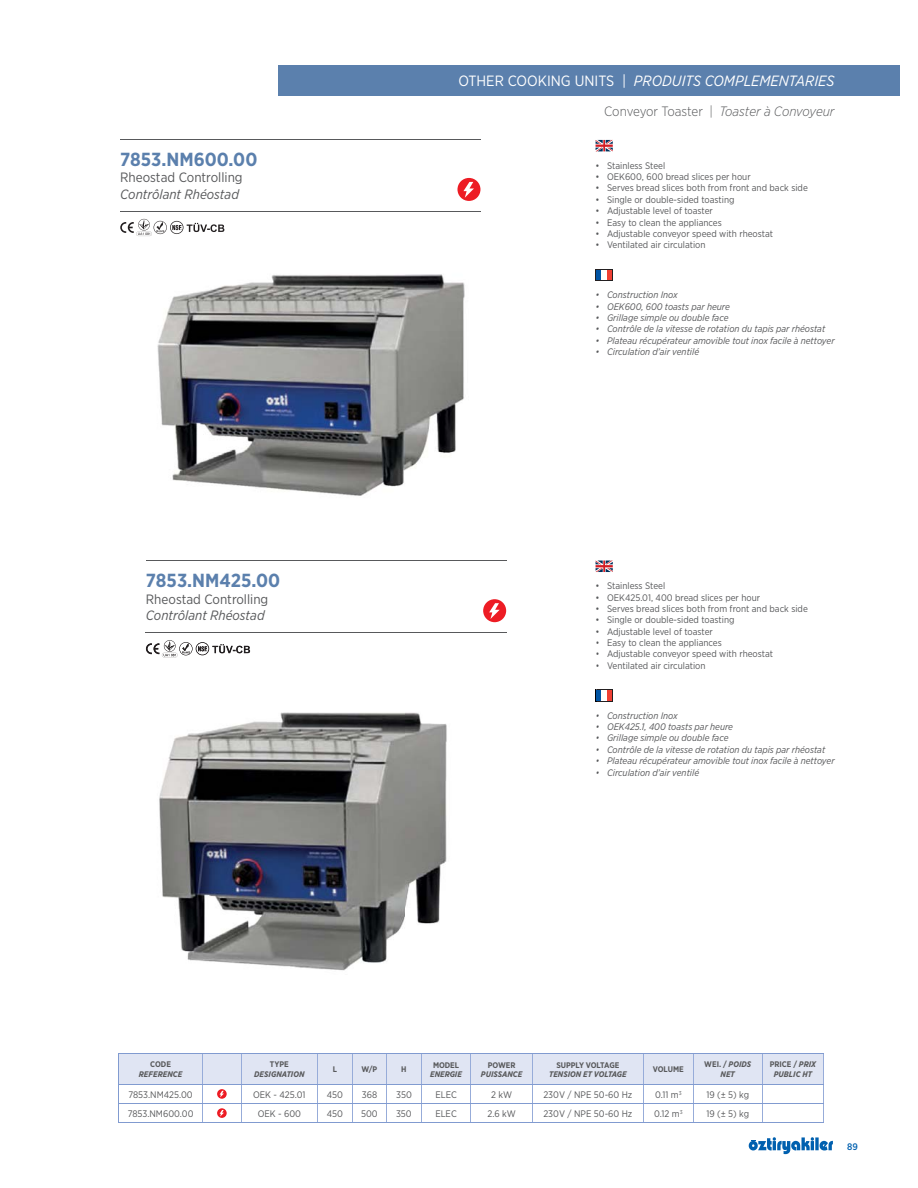
<style>
.page{position:relative;width:918px;height:1188px;background:#fff}
.page>*{position:absolute;margin:0;border:0;box-sizing:border-box;transform-origin:0 0}
.t1{font:700 18.9px "Gotham Narrow";color:#5b80ad}
.t2{font:italic 14.85px "Gotham Narrow";color:#fff}
.t3{font:13.5px "Gotham Narrow";color:#58595b}
.t4{font:italic 13.5px "Gotham Narrow";color:#58595b}
.t5{font:italic 300 13.5px "Gotham Narrow";letter-spacing:-.01em;color:#58595b}
.t6{font:9.45px "Gotham Narrow";color:#58595b}
.t7{font:italic 9.45px "Gotham Narrow";color:#58595b}
.t8{font:500 9.45px "Gotham Narrow";color:#0060af}
.t9{font:italic 700 8.1px/9.8px "Gotham Narrow";color:#58595b;text-align:center}
.t10{font:700 8.1px "Gotham Narrow";color:#58595b}
.s1{font-style:normal}
</style>
<div class="page">
<svg style="left:749px;top:1137px;width:84px;height:17px"></svg>
<div style="left:279px;top:65px;width:613px;height:31px;background:#5b80ad"></div>
<svg style="left:596px;top:140px;width:17px;height:11px"></svg>
<svg style="left:596px;top:269px;width:17px;height:12px"></svg>
<svg style="left:596px;top:561px;width:17px;height:11px"></svg>
<hr style="left:120px;top:139px;width:360px;height:1px;background:#58595b">
<hr style="left:120px;top:211px;width:360px;height:1px;background:#58595b">
<div style="left:457px;top:178px;width:23px;height:23px;background:#ed1c24;border-radius:50%"></div>
<svg style="left:463px;top:182px;width:11px;height:16px"></svg>
<svg style="left:120px;top:219px;width:104px;height:17px"></svg>
<hr style="left:146px;top:561px;width:360px;height:1px;background:#58595b">
<div style="left:483px;top:599px;width:23px;height:23px;background:#ed1c24;border-radius:50%"></div>
<svg style="left:489px;top:603px;width:11px;height:16px"></svg>
<hr style="left:118px;top:1123px;width:706px;height:1px;background:#819bd0">
<svg style="left:118px;top:1054px;width:706px;height:69px"></svg>
<img style="left:157px;top:274px;width:308px;height:222px">
<img style="left:145px;top:632px;width:451px;height:339px">
<svg style="left:596px;top:690px;width:17px;height:12px"></svg>
<img style="left:146px;top:632px;width:360px;height:1px">
<svg style="left:146px;top:640px;width:104px;height:17px"></svg>
<h1 class="t1" style="left:120px;top:149px;width:139px">7853.NM600.00</h1>
<h3 class="t3" style="left:120px;top:173px;width:124px">Rheostad Controlling</h3>
<h3 class="t4" style="left:120px;top:189px;width:120px">Contrôlant Rhéostad</h3>
<h1 class="t1" style="left:146px;top:570px;width:136px">7853.NM425.00</h1>
<h3 class="t3" style="left:146px;top:594px;width:124px">Rheostad Controlling</h3>
<h3 class="t4" style="left:146px;top:610px;width:120px">Contrôlant Rhéostad</h3>
<h2 class="t2" style="left:458px;top:76px;width:378px"><span class="s1">OTHER COOKING UNITS |</span> PRODUITS COMPLEMENTARIES</h2>
<h3 class="t5" style="left:604px;top:104px;width:232px"><span class="s1">Conveyor Toaster |</span> Toaster à Convoyeur</h3>
<p class="t6" style="left:596px;top:162px;width:71px">• Stainless Steel</p>
<p class="t6" style="left:596px;top:173px;width:157px">• OEK600, 600 bread slices per hour</p>
<p class="t6" style="left:596px;top:185px;width:214px">• Serves bread slices both from front and back side</p>
<p class="t6" style="left:596px;top:196px;width:141px">• Single or double-sided toasting</p>
<p class="t6" style="left:596px;top:207px;width:119px">• Adjustable level of toaster</p>
<p class="t6" style="left:596px;top:219px;width:128px">• Easy to clean the appliances</p>
<p class="t6" style="left:596px;top:230px;width:179px">• Adjustable conveyor speed with rheostat</p>
<p class="t6" style="left:596px;top:241px;width:112px">• Ventilated air circulation</p>
<p class="t7" style="left:596px;top:291px;width:84px">• Construction Inox</p>
<p class="t7" style="left:596px;top:303px;width:136px">• OEK600, 600 toasts par heure</p>
<p class="t7" style="left:596px;top:314px;width:135px">• Grillage simple ou double face</p>
<p class="t7" style="left:596px;top:325px;width:231px">• Contrôle de la vitesse de rotation du tapis par rhéostat</p>
<p class="t7" style="left:596px;top:337px;width:241px">• Plateau récupérateur amovible tout inox facile à nettoyer</p>
<p class="t7" style="left:596px;top:348px;width:105px">• Circulation d’air ventilé</p>
<p class="t6" style="left:596px;top:582px;width:71px">• Stainless Steel</p>
<p class="t6" style="left:596px;top:594px;width:166px">• OEK425.01, 400 bread slices per hour</p>
<p class="t6" style="left:596px;top:605px;width:214px">• Serves bread slices both from front and back side</p>
<p class="t6" style="left:596px;top:617px;width:141px">• Single or double-sided toasting</p>
<p class="t6" style="left:596px;top:628px;width:119px">• Adjustable level of toaster</p>
<p class="t6" style="left:596px;top:639px;width:128px">• Easy to clean the appliances</p>
<p class="t6" style="left:596px;top:651px;width:179px">• Adjustable conveyor speed with rheostat</p>
<p class="t6" style="left:596px;top:662px;width:112px">• Ventilated air circulation</p>
<p class="t7" style="left:596px;top:712px;width:84px">• Construction Inox</p>
<p class="t7" style="left:596px;top:723px;width:139px">• OEK425.1, 400 toasts par heure</p>
<p class="t7" style="left:596px;top:735px;width:135px">• Grillage simple ou double face</p>
<p class="t7" style="left:596px;top:746px;width:231px">• Contrôle de la vitesse de rotation du tapis par rhéostat</p>
<p class="t7" style="left:596px;top:757px;width:241px">• Plateau récupérateur amovible tout inox facile à nettoyer</p>
<p class="t7" style="left:596px;top:769px;width:105px">• Circulation d’air ventilé</p>
<p class="t10" style="left:150px;top:1060px;width:22px">CODE</p>
<p class="t9" style="left:139px;top:1070px;width:45px">REFERENCE</p>
<p class="t10" style="left:270px;top:1060px;width:20px">TYPE</p>
<p class="t9" style="left:254px;top:1070px;width:52px">DESIGNATION</p>
<p class="t10" style="left:333px;top:1065px;width:6px">L</p>
<p class="t10" style="left:362px;top:1065px;width:17px">W/P</p>
<p class="t10" style="left:401px;top:1065px;width:7px">H</p>
<p class="t10" style="left:433px;top:1060px;width:28px">MODEL</p>
<p class="t9" style="left:430px;top:1070px;width:33px">ENERGIE</p>
<p class="t10" style="left:488px;top:1060px;width:29px">POWER</p>
<p class="t9" style="left:481px;top:1070px;width:43px">PUISSANCE</p>
<p class="t10" style="left:556px;top:1060px;width:65px">SUPPLY VOLTAGE</p>
<p class="t9" style="left:549px;top:1070px;width:79px">TENSION ET VOLTAGE</p>
<p class="t10" style="left:653px;top:1065px;width:32px">VOLUME</p>
<p class="t9" style="left:704px;top:1060px;width:49px"><span class="s1">WEI. /</span> POIDS<br>NET</p>
<p class="t9" style="left:770px;top:1060px;width:48px"><span class="s1">PRICE /</span> PRIX<br>PUBLIC HT</p>
<p class="t6" style="left:128px;top:1091px;width:66px">7853.NM425.00</p>
<p class="t6" style="left:253px;top:1091px;width:54px">OEK - 425.01</p>
<p class="t6" style="left:327px;top:1091px;width:18px">450</p>
<p class="t6" style="left:362px;top:1091px;width:17px">368</p>
<p class="t6" style="left:396px;top:1091px;width:17px">350</p>
<p class="t6" style="left:435px;top:1091px;width:23px">ELEC</p>
<p class="t6" style="left:491px;top:1091px;width:23px">2 kW</p>
<p class="t6" style="left:543px;top:1091px;width:90px">230V / NPE 50-60 Hz</p>
<p class="t6" style="left:655px;top:1091px;width:28px">0.11 m<sup>3</sup></p>
<p class="t6" style="left:706px;top:1091px;width:44px">19 (± 5) kg</p>
<p class="t6" style="left:128px;top:1110px;width:67px">7853.NM600.00</p>
<p class="t6" style="left:258px;top:1110px;width:45px">OEK - 600</p>
<p class="t6" style="left:327px;top:1110px;width:18px">450</p>
<p class="t6" style="left:361px;top:1110px;width:18px">500</p>
<p class="t6" style="left:396px;top:1110px;width:17px">350</p>
<p class="t6" style="left:435px;top:1110px;width:23px">ELEC</p>
<p class="t6" style="left:487px;top:1110px;width:30px">2.6 kW</p>
<p class="t6" style="left:543px;top:1110px;width:91px">230V / NPE 50-60 Hz</p>
<p class="t6" style="left:654px;top:1110px;width:30px">0.12 m<sup>3</sup></p>
<p class="t6" style="left:706px;top:1110px;width:44px">19 (± 5) kg</p>
<p class="t8" style="left:847px;top:1141px;width:13px">89</p>
</div>
